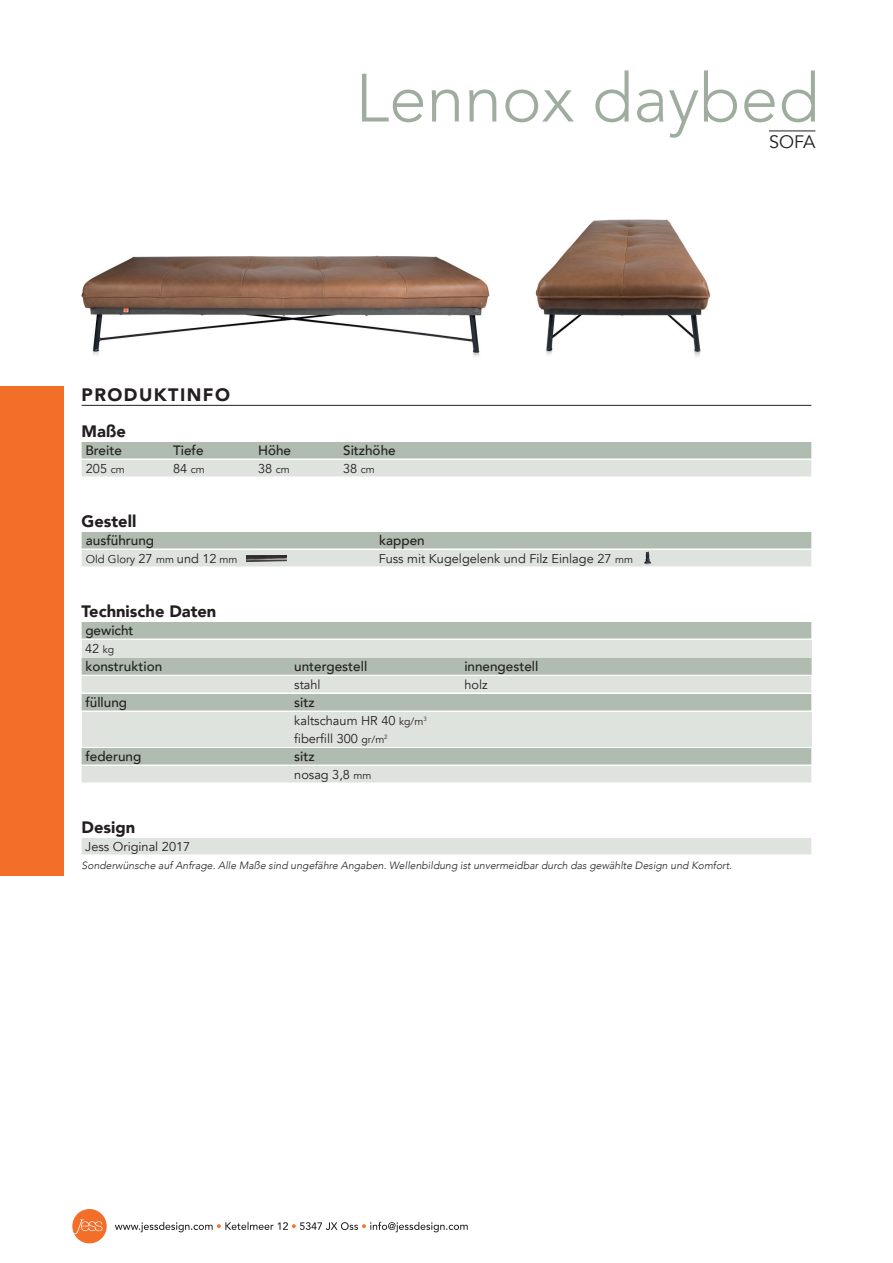
<style>
.page{position:relative;width:893px;height:1263px;background:#fff}
.page>*{position:absolute;margin:0;border:0;box-sizing:border-box;transform-origin:0 0}
.t1{font:300 67.5px "Avenir";color:#9ead9e}
.t2{font:900 18px "Avenir";letter-spacing:.08em;color:#231f20}
.t3{font:18px "Avenir";color:#231f20}
.t4{font:900 16.5px "Avenir";color:#231f20}
.t5{font:500 13.5px "Avenir";color:#231f20}
.t6{font:12.75px/18px "Avenir";color:#231f20}
.t7{font:11.25px "Avenir";color:#231f20}
.t8{font:italic 300 10.5px "Avenir";color:#231f20}
.s1{font-size:10.5px}
.s2{font-size:12.75px}
</style>
<div class="page">
<div style="left:0;top:387px;width:64px;height:489px;background:#f36e28"></div>
<div style="left:72px;top:1209px;width:35px;height:34px;background:#f36e28;border-radius:50%"></div>
<svg style="left:74px;top:1219px;width:28px;height:15px"></svg>
<svg style="left:115px;top:1222px;width:353px;height:10px"></svg>
<hr style="left:769px;top:131px;width:46px;height:1px;background:#231f20">
<hr style="left:82px;top:405px;width:729px;height:1px;background:#231f20">
<div style="left:82px;top:442px;width:729px;height:16px;background:#afbcaf"></div>
<div style="left:82px;top:460px;width:729px;height:16px;background:#dee3de"></div>
<div style="left:82px;top:532px;width:729px;height:16px;background:#afbcaf"></div>
<div style="left:82px;top:550px;width:729px;height:16px;background:#dee3de"></div>
<div style="left:82px;top:622px;width:729px;height:16px;background:#afbcaf"></div>
<div style="left:82px;top:640px;width:729px;height:34px;background:#dee3de"></div>
<div style="left:82px;top:658px;width:729px;height:16px;background:#afbcaf"></div>
<div style="left:82px;top:676px;width:729px;height:16px;background:#dee3de"></div>
<div style="left:82px;top:694px;width:729px;height:16px;background:#afbcaf"></div>
<div style="left:82px;top:712px;width:729px;height:34px;background:#dee3de"></div>
<div style="left:82px;top:748px;width:729px;height:16px;background:#afbcaf"></div>
<div style="left:82px;top:766px;width:729px;height:16px;background:#dee3de"></div>
<div style="left:82px;top:838px;width:729px;height:16px;background:#dee3de"></div>
<img style="left:247px;top:555px;width:39px;height:6px">
<img style="left:644px;top:551px;width:8px;height:14px">
<img style="left:81px;top:255px;width:409px;height:102px">
<img style="left:535px;top:219px;width:176px;height:138px">
<h1 class="t1" style="left:355px;top:58px;width:465px">Lennox daybed</h1>
<h2 class="t3" style="left:769px;top:131px;width:48px">SOFA</h2>
<h2 class="t2" style="left:82px;top:379px;width:150px">PRODUKTINFO</h2>
<p class="t4" style="left:82px;top:417px;width:46px">Maße</p>
<p class="t5" style="left:85px;top:438px;width:38px">Breite</p>
<p class="t5" style="left:173px;top:438px;width:32px">Tiefe</p>
<p class="t5" style="left:258px;top:438px;width:35px">Höhe</p>
<p class="t5" style="left:343px;top:438px;width:54px">Sitzhöhe</p>
<p class="t6" style="left:86px;top:460px;width:40px">205 <span class="s1">cm</span></p>
<p class="t6" style="left:173px;top:460px;width:33px">84 <span class="s1">cm</span></p>
<p class="t6" style="left:258px;top:460px;width:33px">38 <span class="s1">cm</span></p>
<p class="t6" style="left:343px;top:460px;width:33px">38 <span class="s1">cm</span></p>
<p class="t4" style="left:82px;top:507px;width:56px">Gestell</p>
<p class="t5" style="left:86px;top:528px;width:70px">ausführung</p>
<p class="t5" style="left:379px;top:528px;width:47px">kappen</p>
<p class="t7" style="left:86px;top:552px;width:153px">Old Glory <span class="s2">27</span> <span class="s1">mm</span> <span class="s2">und 12</span> <span class="s1">mm</span></p>
<p class="t6" style="left:379px;top:550px;width:256px">Fuss mit Kugelgelenk und Filz Einlage 27 <span class="s1">mm</span></p>
<p class="t4" style="left:82px;top:597px;width:136px">Technische Daten</p>
<p class="t5" style="left:85px;top:618px;width:50px">gewicht</p>
<p class="t6" style="left:85px;top:640px;width:31px">42 <span class="s1">kg</span></p>
<p class="t5" style="left:85px;top:654px;width:78px">konstruktion</p>
<p class="t5" style="left:294px;top:654px;width:74px">untergestell</p>
<p class="t5" style="left:464px;top:654px;width:75px">innengestell</p>
<p class="t6" style="left:294px;top:676px;width:28px">stahl</p>
<p class="t6" style="left:464px;top:676px;width:25px">holz</p>
<p class="t5" style="left:85px;top:690px;width:43px">füllung</p>
<p class="t5" style="left:294px;top:690px;width:22px">sitz</p>
<p class="t6" style="left:294px;top:712px;width:134px">kaltschaum HR 40 <span class="s1">kg/m</span><sup>3 </sup>fiberfill 300 <span class="s1">gr/m</span><sup>2</sup></p>
<p class="t5" style="left:85px;top:744px;width:58px">federung</p>
<p class="t5" style="left:294px;top:744px;width:22px">sitz</p>
<p class="t6" style="left:294px;top:766px;width:79px">nosag 3,8 <span class="s1">mm</span></p>
<p class="t4" style="left:82px;top:813px;width:55px">Design</p>
<p class="t6" style="left:85px;top:838px;width:107px">Jess Original 2017</p>
<p class="t8" style="left:82px;top:859px;width:652px">Sonderwünsche auf Anfrage. Alle Maße sind ungefähre Angaben. Wellenbildung ist unvermeidbar durch das gewählte Design und Komfort.</p>
</div>
